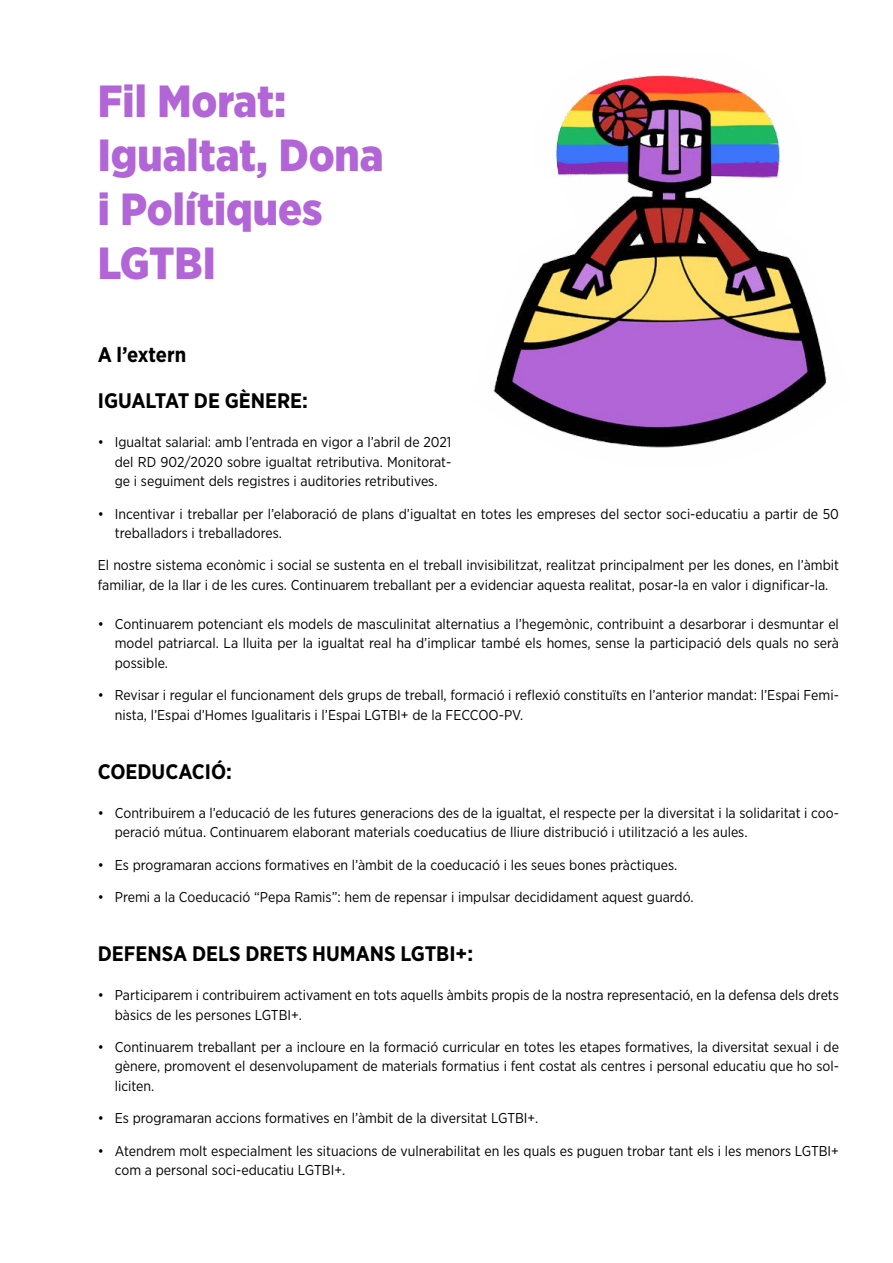
<style>
.page{position:relative;width:893px;height:1263px;background:#fff}
.page>*{position:absolute;margin:0;border:0;box-sizing:border-box;transform-origin:0 0}
.t1{font:900 45px/54px "Gotham Narrow";color:#b265d6}
.t2{font:700 21px "Gotham Narrow";color:#000}
.t3{font:14.25px/19.5px "Gotham Narrow";color:#000}
</style>
<div class="page">
<img style="left:493px;top:75px;width:334px;height:373px">
<h1 class="t1" style="left:98px;top:73px;width:287px">Fil Morat:<br>Igualtat, Dona i Polítiques<br>LGTBI</h1>
<h2 class="t2" style="left:98px;top:341px;width:90px">A l’extern</h2>
<h2 class="t2" style="left:98px;top:387px;width:212px">IGUALTAT DE GÈNERE:</h2>
<p class="t3" style="left:115px;top:432px;width:338px;text-align:justify;text-indent:-17px">• Igualtat salarial: amb l’entrada en vigor a l’abril de 2021 del RD 902/2020 sobre igualtat retributiva. Monitorat&shy;ge i seguiment dels registres i auditories retributives.</p>
<p class="t3" style="left:115px;top:504px;width:726px;text-indent:-17px">• Incentivar i treballar per l’elaboració de plans d’igualtat en totes les empreses del sector soci-educatiu a partir de 50 treballadors i treballadores.</p>
<p class="t3" style="left:98px;top:555px;width:743px">El nostre sistema econòmic i social se sustenta en el treball invisibilitzat, realitzat principalment per les dones, en l’àmbit familiar, de la llar i de les cures. Continuarem treballant per a evidenciar aquesta realitat, posar-la en valor i dignificar-la.</p>
<p class="t3" style="left:115px;top:614px;width:726px;text-align:justify;text-indent:-17px">• Continuarem potenciant els models de masculinitat alternatius a l’hegemònic, contribuint a desarborar i desmuntar el model patriarcal. La lluita per la igualtat real ha d’implicar també els homes, sense la participació dels quals no serà possible.</p>
<p class="t3" style="left:115px;top:685px;width:726px;text-indent:-17px">• Revisar i regular el funcionament dels grups de treball, formació i reflexió constituïts en l’anterior mandat: l’Espai Femi&shy;nista, l’Espai d’Homes Igualitaris i l’Espai LGTBI+ de la FECCOO-PV.</p>
<h2 class="t2" style="left:98px;top:758px;width:136px">COEDUCACIÓ:</h2>
<p class="t3" style="left:115px;top:803px;width:726px;text-indent:-17px">• Contribuirem a l’educació de les futures generacions des de la igualtat, el respecte per la diversitat i la solidaritat i coo&shy;peració mútua. Continuarem elaborant materials coeducatius de lliure distribució i utilització a les aules.</p>
<p class="t3" style="left:98px;top:855px;width:581px">• Es programaran accions formatives en l’àmbit de la coeducació i les seues bones pràctiques.</p>
<p class="t3" style="left:98px;top:887px;width:597px">• Premi a la Coeducació “Pepa Ramis”: hem de repensar i impulsar decididament aquest guardó.</p>
<h2 class="t2" style="left:98px;top:940px;width:377px">DEFENSA DELS DRETS HUMANS LGTBI+:</h2>
<p class="t3" style="left:115px;top:985px;width:726px;text-indent:-17px">• Participarem i contribuirem activament en tots aquells àmbits propis de la nostra representació, en la defensa dels drets bàsics de les persones LGTBI+.</p>
<p class="t3" style="left:115px;top:1037px;width:726px;text-indent:-17px">• Continuarem treballant per a incloure en la formació curricular en totes les etapes formatives, la diversitat sexual i de gènere, promovent el desenvolupament de materials formatius i fent costat als centres i personal educatiu que ho sol· liciten.</p>
<p class="t3" style="left:98px;top:1108px;width:442px">• Es programaran accions formatives en l’àmbit de la diversitat LGTBI+.</p>
<p class="t3" style="left:115px;top:1140px;width:726px;text-indent:-17px">• Atendrem molt especialment les situacions de vulnerabilitat en les quals es puguen trobar tant els i les menors LGTBI+ com a personal soci-educatiu LGTBI+.</p>
</div>
